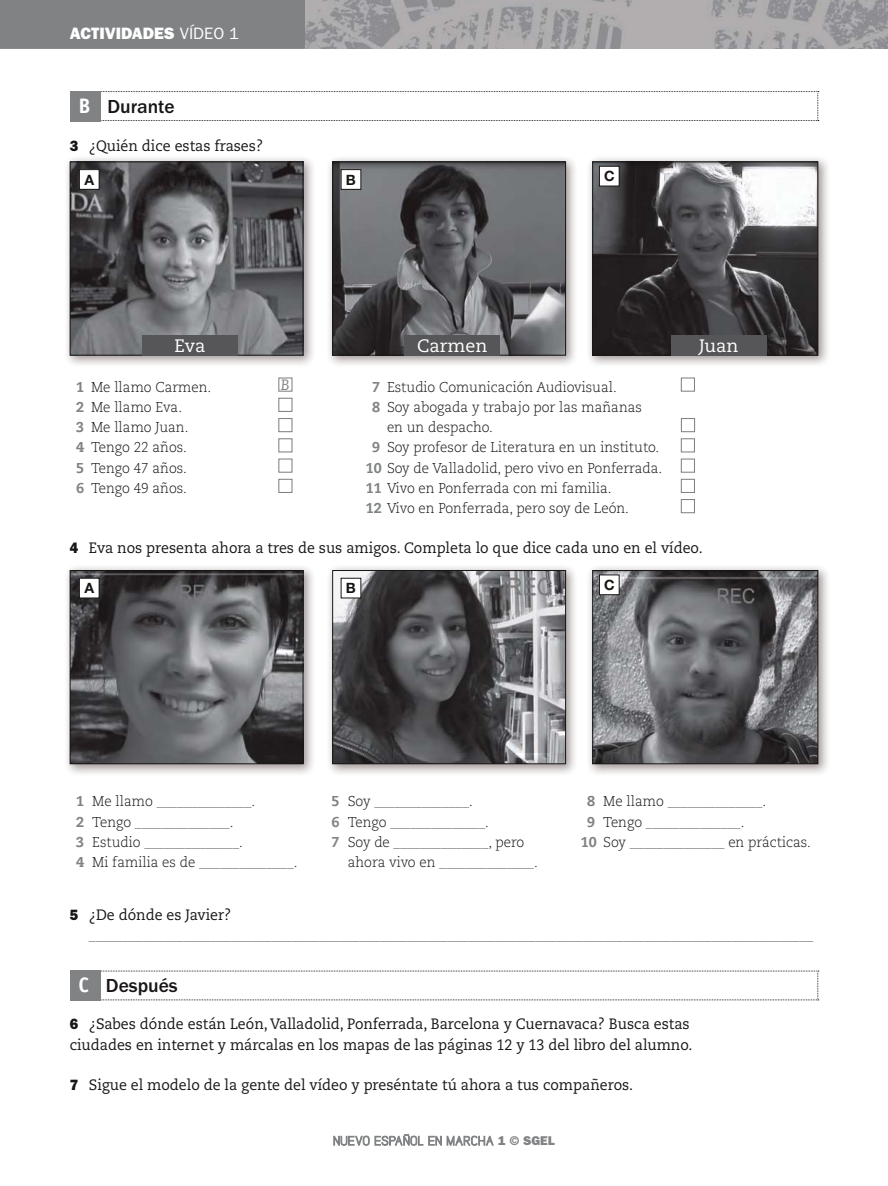
<style>
.page{position:relative;width:888px;height:1186px;background:#fff}
.page>*{position:absolute;margin:0;border:0;box-sizing:border-box;transform-origin:0 0}
.t1{font:500 19.5px "ITC Franklin Gothic Std";color:#181515}
.t2{font:18px "Caecilia LT Std";color:#fff}
.t3{font:16.5px "ITC Franklin Gothic Std Hvy";color:#fff}
.t4{font:15px/20.2px "Caecilia LT Std";color:#181515;scale:.95 1}
.t5{font:italic 15px "Caecilia LT Std";color:#808284}
.t6{font:300 14.25px/20.2px "Caecilia LT Std";color:#808284;scale:.95 1}
.t7{font:300 14.25px/20.2px "Caecilia LT Std";color:#181515;scale:.95 1}
.t8{font:700 14.25px "Helvetica Neue LT Std";color:#181515}
.s1{font-family:"ITC Franklin Gothic Std"}
.s2{font-family:"Officina Sans Std";font-weight:700;font-size:21px;color:#fff}
.s3{font-family:"ITC Franklin Gothic Std Hvy"}
.s4{font-weight:800;color:#808284}
.s5{font-weight:800}
.s6{color:#181515}
.s7{color:#808284}
</style>
<div class="page">
<div style="left:0;top:0;width:306px;height:49px;background:#808284"></div>
<img style="left:306px;top:0;width:582px;height:49px">
<svg style="left:333px;top:1135px;width:30px;height:11px"></svg>
<div style="left:364px;top:1136px;width:5px;height:9px;border:1px solid #808284;border-radius:2px"></div>
<div style="left:363px;top:1135px;width:7px;height:10px;border:1px solid #808284;border-radius:3px"></div>
<svg style="left:374px;top:1133px;width:36px;height:13px"></svg>
<div style="left:411px;top:1136px;width:5px;height:9px;border:1px solid #808284;border-radius:2px"></div>
<div style="left:410px;top:1135px;width:7px;height:10px;border:1px solid #808284;border-radius:3px"></div>
<svg style="left:418px;top:1135px;width:76px;height:11px"></svg>
<div style="left:278px;top:377px;width:14px;height:15px;border:1px solid #808284"></div>
<div style="left:278px;top:398px;width:14px;height:14px;border:1px solid #808284"></div>
<div style="left:278px;top:418px;width:14px;height:14px;border:1px solid #808284"></div>
<div style="left:278px;top:438px;width:14px;height:14px;border:1px solid #808284"></div>
<div style="left:278px;top:458px;width:14px;height:15px;border:1px solid #808284"></div>
<div style="left:278px;top:479px;width:14px;height:14px;border:1px solid #808284"></div>
<img style="left:67px;top:158px;width:246px;height:207px">
<img style="left:72px;top:164px;width:229px;height:189px">
<div style="left:70px;top:162px;width:233px;height:193px;border:1px solid #181515"></div>
<div style="left:79px;top:170px;width:20px;height:19px;background:#fff"></div>
<div style="left:79px;top:169px;width:21px;height:21px;border:1px solid #181515"></div>
<img style="left:589px;top:158px;width:239px;height:207px">
<img style="left:594px;top:163px;width:222px;height:190px">
<div style="left:592px;top:161px;width:226px;height:194px;border:1px solid #181515"></div>
<div style="left:599px;top:166px;width:20px;height:20px;background:#fff"></div>
<div style="left:599px;top:166px;width:20px;height:20px;border:1px solid #181515"></div>
<div style="left:142px;top:334px;width:96px;height:21px;background:#565658"></div>
<img style="left:329px;top:158px;width:246px;height:207px">
<img style="left:334px;top:163px;width:230px;height:190px">
<div style="left:332px;top:161px;width:234px;height:194px;border:1px solid #181515"></div>
<div style="left:341px;top:170px;width:20px;height:19px;background:#fff"></div>
<div style="left:341px;top:169px;width:20px;height:21px;border:1px solid #181515"></div>
<div style="left:405px;top:334px;width:95px;height:21px;background:#565658"></div>
<div style="left:671px;top:334px;width:95px;height:21px;background:#565658"></div>
<div style="left:681px;top:377px;width:14px;height:15px;border:1px solid #808284"></div>
<div style="left:681px;top:418px;width:14px;height:14px;border:1px solid #808284"></div>
<div style="left:681px;top:438px;width:14px;height:14px;border:1px solid #808284"></div>
<div style="left:681px;top:458px;width:14px;height:15px;border:1px solid #808284"></div>
<div style="left:681px;top:479px;width:14px;height:14px;border:1px solid #808284"></div>
<div style="left:681px;top:499px;width:14px;height:14px;border:1px solid #808284"></div>
<svg style="left:101px;top:970px;width:718px;height:30px"></svg>
<div style="left:70px;top:970px;width:31px;height:30px;background:#808284"></div>
<img style="left:67px;top:567px;width:246px;height:207px">
<img style="left:72px;top:572px;width:229px;height:190px">
<div style="left:70px;top:570px;width:233px;height:194px;border:1px solid #181515"></div>
<div style="left:79px;top:578px;width:20px;height:20px;background:#fff"></div>
<div style="left:79px;top:578px;width:21px;height:20px;border:1px solid #181515"></div>
<img style="left:589px;top:567px;width:239px;height:207px">
<img style="left:594px;top:572px;width:222px;height:190px">
<div style="left:592px;top:570px;width:226px;height:194px;border:1px solid #181515"></div>
<div style="left:599px;top:575px;width:20px;height:19px;background:#fff"></div>
<div style="left:599px;top:574px;width:20px;height:21px;border:1px solid #181515"></div>
<img style="left:329px;top:567px;width:246px;height:207px">
<img style="left:334px;top:572px;width:230px;height:190px">
<div style="left:332px;top:570px;width:234px;height:194px;border:1px solid #181515"></div>
<div style="left:341px;top:578px;width:20px;height:20px;background:#fff"></div>
<div style="left:341px;top:578px;width:20px;height:20px;border:1px solid #181515"></div>
<svg style="left:101px;top:91px;width:718px;height:30px"></svg>
<div style="left:70px;top:91px;width:31px;height:30px;background:#808284"></div>
<p class="t3" style="left:70px;top:24px;width:171px">ACTIVIDADES <span class="s1">VÍDEO 1</span></p>
<h1 class="t1" style="left:78px;top:99px;width:98px"><span class="s2">B</span> Durante</h1>
<p class="t4" style="left:70px;top:136px;width:205px"><span class="s3">3</span> ¿Quién dice estas frases?</p>
<p class="t8" style="left:84px;top:171px;width:11px">A</p>
<p class="t8" style="left:604px;top:168px;width:12px">C</p>
<p class="t8" style="left:346px;top:171px;width:12px">B</p>
<p class="t2" style="left:175px;top:337px;width:32px">Eva</p>
<p class="t7" style="left:76px;top:377px;width:144px"><span class="s4">1</span> Me llamo Carmen.</p>
<p class="t5" style="left:281px;top:377px;width:10px">B</p>
<p class="t7" style="left:76px;top:397px;width:120px"><span class="s4">2</span> Me llamo Eva.<br><span class="s4">3</span> Me llamo Juan.<br><span class="s4">4</span> Tengo 22 años.<br><span class="s4">5</span> Tengo 47 años.<br><span class="s4">6</span> Tengo 49 años.</p>
<p class="t2" style="left:417px;top:337px;width:72px">Carmen</p>
<p class="t2" style="left:699px;top:337px;width:41px">Juan</p>
<p class="t7" style="left:372px;top:377px;width:259px"><span class="s4">7</span> Estudio Comunicación Audiovisual.</p>
<p class="t7" style="left:372px;top:397px;width:286px"><span class="s4">8</span> Soy abogada y trabajo por las mañanas</p>
<p class="t7" style="left:387px;top:418px;width:113px">en un despacho.</p>
<p class="t7" style="left:372px;top:438px;width:304px"><span class="s4">9</span> Soy profesor de Literatura en un instituto.</p>
<p class="t7" style="left:366px;top:458px;width:314px"><span class="s4">10</span> Soy de Valladolid, pero vivo en Ponferrada.</p>
<p class="t7" style="left:366px;top:478px;width:260px"><span class="s4">11</span> Vivo en Ponferrada con mi familia.</p>
<p class="t7" style="left:366px;top:499px;width:279px"><span class="s4">12</span> Vivo en Ponferrada, pero soy de León.</p>
<p class="t4" style="left:70px;top:538px;width:668px"><span class="s3">4</span> Eva nos presenta ahora a tres de sus amigos. Completa lo que dice cada uno en el vídeo.</p>
<p class="t8" style="left:84px;top:580px;width:11px">A</p>
<p class="t8" style="left:346px;top:580px;width:12px">B</p>
<p class="t8" style="left:604px;top:576px;width:12px">C</p>
<p class="t6" style="left:76px;top:792px;width:235px"><span class="s5">1</span> <span class="s6">Me llamo</span> ______________<span class="s6">.<br></span><span class="s5">2</span> <span class="s6">Tengo</span> ______________<span class="s6">.<br></span><span class="s5">3</span> <span class="s6">Estudio</span> ______________<span class="s6">.<br></span><span class="s5">4</span> <span class="s6">Mi familia es de</span> ______________<span class="s6">.</span></p>
<p class="t6" style="left:332px;top:792px;width:150px"><span class="s5">5</span> <span class="s6">Soy</span> ______________<span class="s6">.</span></p>
<p class="t6" style="left:332px;top:812px;width:167px"><span class="s5">6</span> <span class="s6">Tengo</span> ______________<span class="s6">.</span></p>
<p class="t6" style="left:332px;top:832px;width:204px"><span class="s5">7</span> <span class="s6">Soy de</span> ______________<span class="s6">, pero</span></p>
<p class="t6" style="left:348px;top:852px;width:202px"><span class="s6">ahora vivo en</span> ______________<span class="s6">.</span></p>
<p class="t6" style="left:587px;top:792px;width:190px"><span class="s5">8</span> <span class="s6">Me llamo</span> ______________<span class="s6">.</span></p>
<p class="t6" style="left:587px;top:812px;width:167px"><span class="s5">9</span> <span class="s6">Tengo</span> ______________<span class="s6">.</span></p>
<p class="t7" style="left:581px;top:832px;width:244px"><span class="s4">10</span> Soy <span class="s7">______________</span> en prácticas.</p>
<p class="t4" style="left:70px;top:905px;width:172px"><span class="s3">5</span> ¿De dónde es Javier?</p>
<p class="t6" style="left:89px;top:925px;width:764px">___________________________________________________________________________________________________________</p>
<h1 class="t1" style="left:78px;top:978px;width:101px"><span class="s2">C</span> Después</h1>
<p class="t4" style="left:70px;top:1014px;width:657px"><span class="s3">6</span> ¿Sabes dónde están León, Valladolid, Ponferrada, Barcelona y Cuernavaca? Busca estas ciudades en internet y márcalas en los mapas de las páginas 12 y 13 del libro del alumno.</p>
<p class="t4" style="left:70px;top:1075px;width:595px"><span class="s3">7</span> Sigue el modelo de la gente del vídeo y preséntate tú ahora a tus compañeros.</p>
</div>
